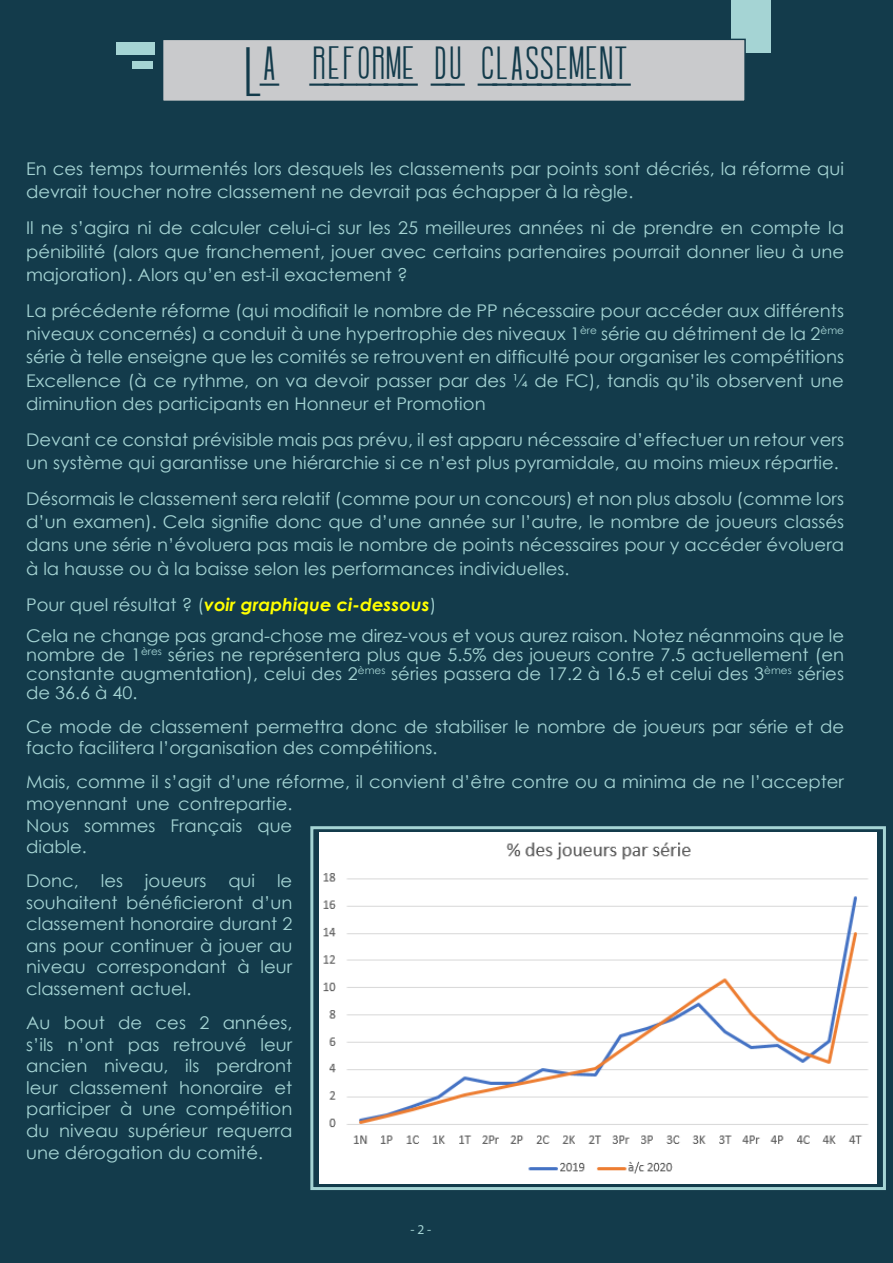
<style>
.page{position:relative;width:893px;height:1263px;background:#133b4b}
.page>*{position:absolute;margin:0;border:0;box-sizing:border-box;transform-origin:0 0}
.Bulleted_List{font:49.5px "Batavia";color:#133b4b}
.Page_Text{font:17.55px/23.4px "Century Gothic";color:#a5d4d4;text-align:justify}
.Bulleted_List-2{font:17.55px/21.6px "Century Gothic";color:#a5d4d4;text-align:justify}
.Page_Text-2{font:italic 700 17.55px "Century Gothic";color:#ff0}
.Bulleted_List-3{font:13.5px "Myriad Pro";color:#a5d4d4}
.s1{font-weight:400;font-style:normal;color:#a5d4d4}
</style>
<div class="page">
<div style="left:731px;top:0;width:40px;height:52px;background:#a5d4d4"></div>
<div style="left:116px;top:42px;width:39px;height:13px;background:#a5d4d4"></div>
<img style="left:320px;top:833px;width:556px;height:350px">
<div style="left:310px;top:826px;width:576px;height:364px;border:3px solid #a5d4d4"></div>
<div style="left:132px;top:61px;width:20px;height:8px;background:#a5d4d4"></div>
<div style="left:162px;top:39px;width:584px;height:63px;background:#c9cacc;border:1px solid #133b4b"></div>
<p class="Bulleted_List" style="left:241px;top:46px;width:389px">La reforme du classement</p>
<p class="Page_Text" style="left:26px;top:157px;width:819px">En ces temps tourmentés lors desquels les classements par points sont décriés, la réforme qui devrait toucher notre classement ne devrait pas échapper à la règle.</p>
<p class="Page_Text" style="left:26px;top:216px;width:819px">Il ne s’agira ni de calculer celui-ci sur les 25 meilleures années ni de prendre en compte la pénibilité (alors que franchement, jouer avec certains partenaires pourrait donner lieu à une majoration). Alors qu’en est-il exactement ?</p>
<p class="Page_Text" style="left:26px;top:298px;width:819px">La précédente réforme (qui modifiait le nombre de PP nécessaire pour accéder aux différents niveaux concernés) a conduit à une hypertrophie des niveaux 1<sup>ère</sup> série au détriment de la 2<sup>ème </sup>série à telle enseigne que les comités se retrouvent en difficulté pour organiser les compétitions Excellence (à ce rythme, on va devoir passer par des ¼ de FC), tandis qu’ils observent une diminution des participants en Honneur et Promotion</p>
<p class="Page_Text" style="left:26px;top:427px;width:819px">Devant ce constat prévisible mais pas prévu, il est apparu nécessaire d’effectuer un retour vers un système qui garantisse une hiérarchie si ce n’est plus pyramidale, au moins mieux répartie.</p>
<p class="Page_Text" style="left:26px;top:486px;width:819px">Désormais le classement sera relatif (comme pour un concours) et non plus absolu (comme lors d’un examen). Cela signifie donc que d’une année sur l’autre, le nombre de joueurs classés dans une série n’évoluera pas mais le nombre de points nécessaires pour y accéder évoluera à la hausse ou à la baisse selon les performances individuelles.</p>
<p class="Page_Text-2" style="left:26px;top:591px;width:412px"><span class="s1">Pour quel résultat ? (</span>voir graphique ci-dessous<span class="s1">)</span></p>
<p class="Bulleted_List-2" style="left:26px;top:626px;width:819px;line-height:18.9px">Cela ne change pas grand-chose me direz-vous et vous aurez raison. Notez néanmoins que le nombre de 1<sup>ères</sup> séries ne représentera plus que 5.5% des joueurs contre 7.5 actuellement (en constante augmentation), celui des 2<sup>èmes</sup> séries passera de 17.2 à 16.5 et celui des 3<sup>èmes</sup> séries de 36.6 à 40.</p>
<p class="Bulleted_List-2" style="left:26px;top:715px;width:819px">Ce mode de classement permettra donc de stabiliser le nombre de joueurs par série et de facto facilitera l’organisation des compétitions.</p>
<p class="Bulleted_List-2" style="left:26px;top:771px;width:819px;text-align:left">Mais, comme il s’agit d’une réforme, il convient d’être contre ou a minima de ne l’accepter moyennant une contrepartie.<br>Nous sommes Français que<br>diable.</p>
<p class="Bulleted_List-2" style="left:26px;top:870px;width:268px">Donc, les joueurs qui le souhaitent bénéficieront d’un classement honoraire durant 2 ans pour continuer à jouer au niveau correspondant à leur classement actuel.</p>
<p class="Bulleted_List-2" style="left:26px;top:1011px;width:268px">Au bout de ces 2 années, s’ils n’ont pas retrouvé leur ancien niveau, ils perdront leur classement honoraire et participer à une compétition du niveau supérieur requerra une dérogation du comité.</p>
<p class="Bulleted_List-3" style="left:410px;top:1221px;width:22px">- 2 -</p>
</div>
